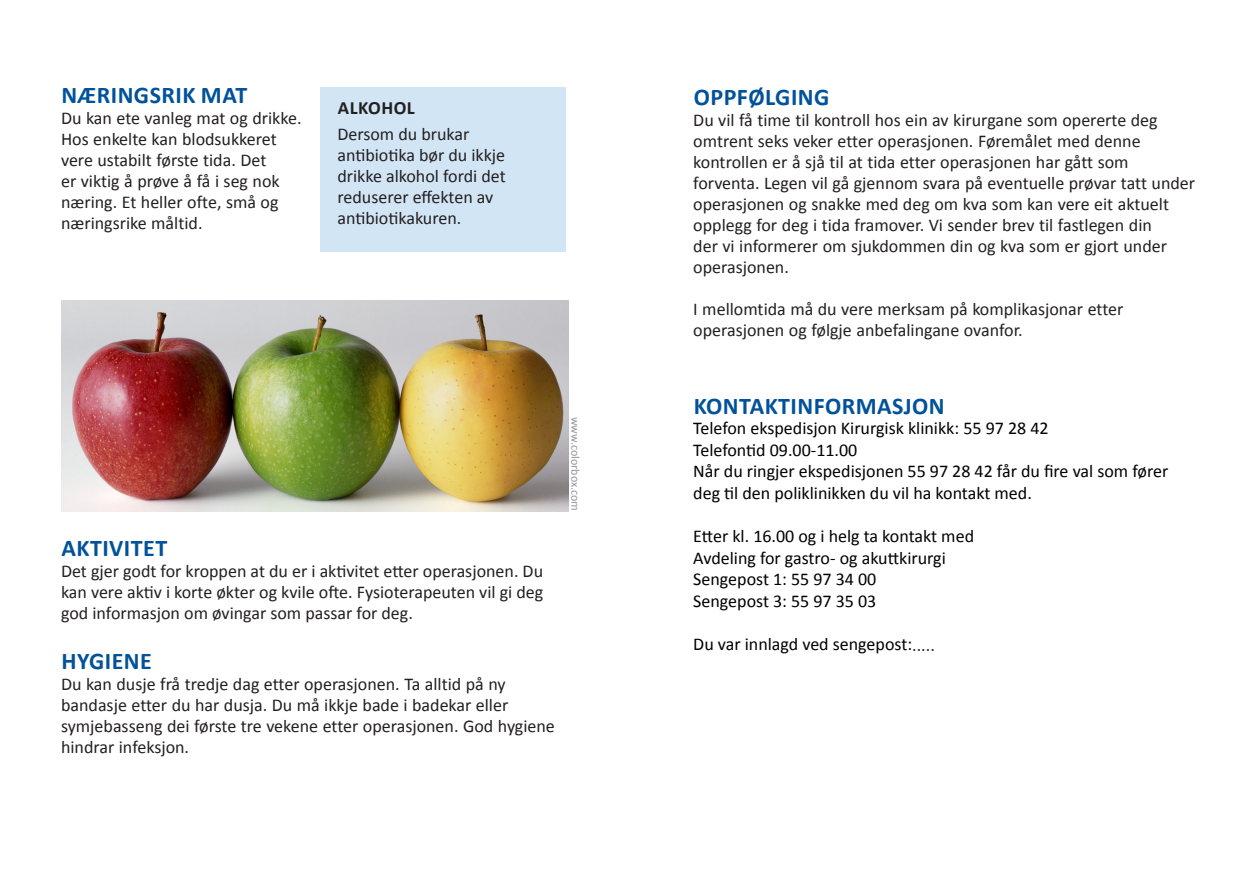
<style>
.page{position:relative;width:1259px;height:893px;background:#fff}
.page>*{position:absolute;margin:0;border:0;box-sizing:border-box;transform-origin:0 0}
.Brødtekst{font:700 24px "Calibri";letter-spacing:.02em;color:#01529b}
.Tittel_i_notis{font:700 18.75px "Calibri";letter-spacing:.03em;color:#231f20}
.Brødtekst-2{font:18px/21px "Calibri";color:#231f20}
.Brødtekst-3{font:18px/21.6px "Calibri";color:#000}
.Brødtekst-4{font:12px "Calibri";color:#939598}
.s1{color:#231f20}
</style>
<div class="page">
<img style="left:61px;top:300px;width:507px;height:212px">
<div style="left:320px;top:87px;width:246px;height:164px;background:#d1e5f5"></div>
<p class="Brødtekst" style="left:62px;top:80px;width:187px">NÆRINGSRIK MAT</p>
<p class="Brødtekst-2" style="left:61px;top:108px;width:242px">Du kan ete vanleg mat og drikke.</p>
<p class="Brødtekst-2" style="left:61px;top:129px;width:220px">Hos enkelte kan blodsukkeret vere ustabilt første tida. Det er viktig å prøve å få i seg nok næring. Et heller ofte, små og næringsrike måltid.</p>
<p class="Tittel_i_notis" style="left:338px;top:96px;width:79px">ALKOHOL</p>
<p class="Brødtekst-2" style="left:337px;top:123px;width:170px">Dersom du brukar antibiotika bør du ikkje drikke alkohol fordi det reduserer effekten av antibiotikakuren.</p>
<p class="Brødtekst" style="left:62px;top:533px;width:107px">AKTIVITET</p>
<p class="Brødtekst-2" style="left:61px;top:561px;width:484px;text-align:justify">Det gjer godt for kroppen at du er i aktivitet etter operasjonen. Du kan vere aktiv i korte økter og kvile ofte. Fysioterapeuten vil gi deg god informasjon om øvingar som passar for deg.</p>
<p class="Brødtekst" style="left:62px;top:645px;width:92px">HYGIENE</p>
<p class="Brødtekst-2" style="left:61px;top:673px;width:495px">Du kan dusje frå tredje dag etter operasjonen. Ta alltid på ny bandasje etter du har dusja. Du må ikkje bade i badekar eller symjebasseng dei første tre vekene etter operasjonen. God hygiene hindrar infeksjon.</p>
<p class="Brødtekst-4" style="left:583px;top:417px;width:96px;rotate:90deg">www.colorbox.com</p>
<p class="Brødtekst" style="left:694px;top:82px;width:137px">OPPFØLGING</p>
<p class="Brødtekst-2" style="left:693px;top:109px;width:503px">Du vil få time til kontroll hos ein av kirurgane som opererte deg omtrent seks veker etter operasjonen. Føremålet med denne kontrollen er å sjå til at tida etter operasjonen har gått som forventa. Legen vil gå gjennom svara på eventuelle prøvar tatt under operasjonen og snakke med deg om kva som kan vere eit aktuelt opplegg for deg i tida framover. Vi sender brev til fastlegen din<br>der vi informerer om sjukdommen din og kva som er gjort under operasjonen.</p>
<p class="Brødtekst-2" style="left:693px;top:298px;width:431px">I mellomtida må du vere merksam på komplikasjonar etter operasjonen og følgje anbefalingane ovanfor.</p>
<p class="Brødtekst" style="left:694px;top:391px;width:252px">KONTAKTINFORMASJON</p>
<p class="Brødtekst-3" style="left:693px;top:417px;width:357px">Telefon ekspedisjon Kirurgisk klinikk: 55 97 28 42</p>
<p class="Brødtekst-3" style="left:693px;top:439px;width:166px">Telefontid 09.00-11.00</p>
<p class="Brødtekst-3" style="left:693px;top:460px;width:476px">Når du ringjer ekspedisjonen 55 97 28 42 får du fire val som fører deg til den poliklinikken du vil ha kontakt med.</p>
<p class="Brødtekst-3" style="left:693px;top:525px;width:282px">Etter kl. 16.00 og i helg ta kontakt med</p>
<p class="Brødtekst-3" style="left:693px;top:547px;width:254px">Avdeling for gastro- og akuttkirurgi</p>
<p class="Brødtekst-3" style="left:693px;top:568px;width:185px">Sengepost 1: 55 97 34 00</p>
<p class="Brødtekst-3" style="left:693px;top:590px;width:185px">Sengepost 3: 55 97 35 03</p>
<p class="Brødtekst-3" style="left:693px;top:633px;width:243px">Du var innlagd ved sengepost:<span class="s1">.....</span></p>
</div>
